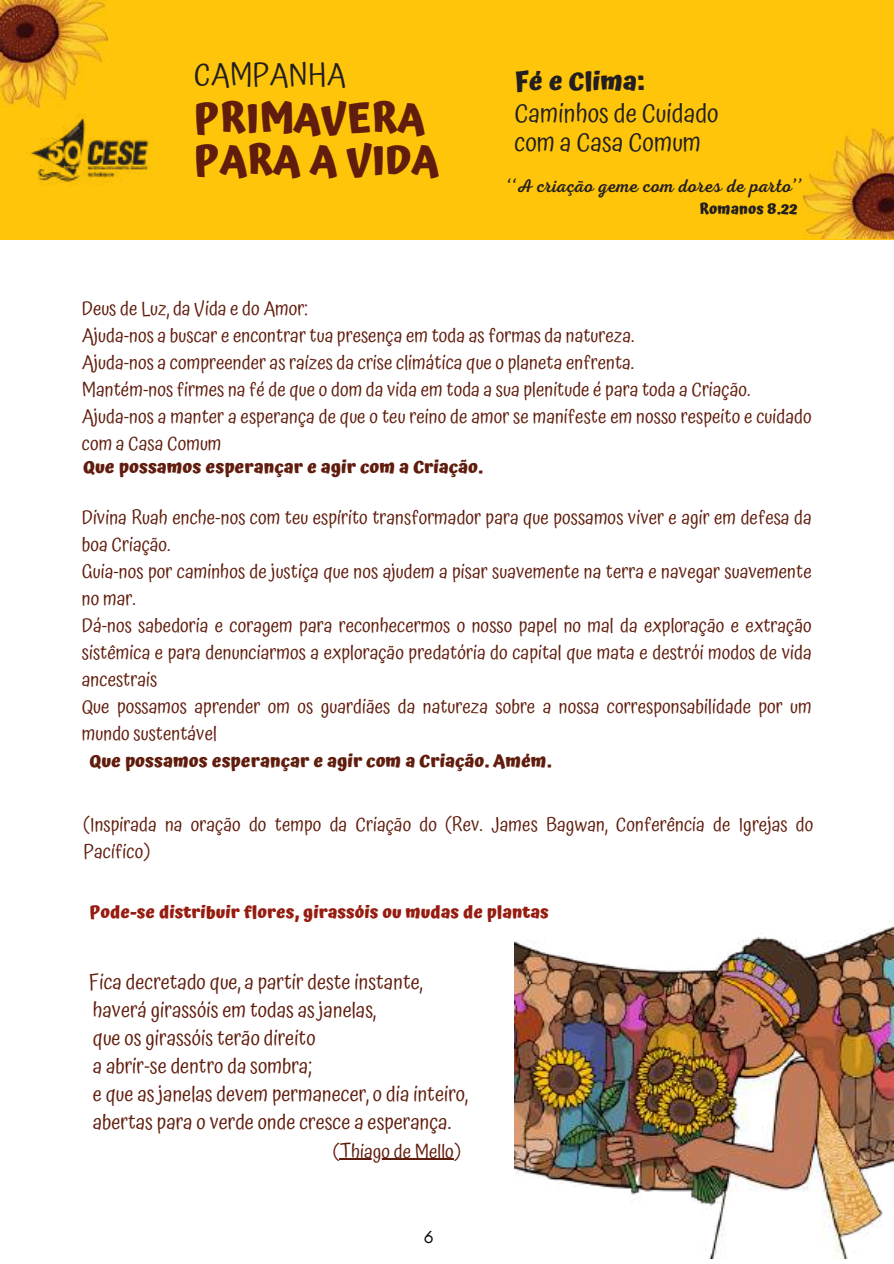
<style>
.page{position:relative;width:894px;height:1264px;background:#fff}
.page>*{position:absolute;margin:0;border:0;box-sizing:border-box;transform-origin:0 0}
.t1{font:700 40.65px/42.5px "Atma";letter-spacing:.005em;color:#601d0d}
.t2{font:30.9px "Atma";color:#231f20}
.t3{font:25.8px/29.2px "Atma";color:#231f20}
.t4{font:700 25.8px "Atma";color:#231f20}
.t5{font:20.85px/28.2px "Atma";color:#601d0d}
.t6{font:19.35px/27px "Atma";color:#601d0d}
.t7{font:18.6px "Nexa Script";letter-spacing:.015em;color:#231f20}
.t8{font:700 18px "Atma";color:#601d0d}
.t9{font:17.85px "Glacial Indifference";color:#000}
.t10{font:700 17.55px "Atma";color:#961c10}
.t11{font:700 15px "Atma";letter-spacing:.005em;color:#231f20}
</style>
<div class="page">
<div style="left:0;top:0;width:893px;height:239px;background:#ffc50a"></div>
<img style="left:0;top:0;width:108px;height:108px">
<img style="left:803px;top:129px;width:90px;height:109px">
<img style="left:26px;top:113px;width:126px;height:72px">
<hr style="left:340px;top:1158px;width:114px;height:1px;background:#601d0d">
<img style="left:514px;top:926px;width:379px;height:332px">
<h2 class="t2" style="left:194px;top:57px;width:153px">CAMPANHA</h2>
<h3 class="t4" style="left:514px;top:66px;width:131px">Fé e Clima:</h3>
<h3 class="t3" style="left:514px;top:99px;width:206px">Caminhos de Cuidado com a Casa Comum</h3>
<h1 class="t1" style="left:194px;top:96px;width:246px">PRIMAVERA<br>PARA A VIDA</h1>
<p class="t7" style="left:506px;top:175px;width:297px">‘‘A criação geme com dores de parto’’</p>
<p class="t11" style="left:699px;top:200px;width:100px">Romanos 8.22</p>
<p class="t6" style="left:82px;top:295px;width:731px">Deus de Luz, da Vida e do Amor:<br>Ajuda-nos a buscar e encontrar tua presença em toda as formas da natureza.<br>Ajuda-nos a compreender as raízes da crise climática que o planeta enfrenta.<br>Mantém-nos firmes na fé de que o dom da vida em toda a sua plenitude é para toda a Criação.<br>Ajuda-nos a manter a esperança de que o teu reino de amor se manifeste em nosso respeito e cuidado com a Casa Comum</p>
<p class="t8" style="left:83px;top:457px;width:401px">Que possamos esperançar e agir com a Criação.</p>
<p class="t6" style="left:82px;top:503px;width:731px">Divina Ruah enche-nos com teu espírito transformador para que possamos viver e agir em defesa da boa Criação.<br>Guia-nos por caminhos de justiça que nos ajudem a pisar suavemente na terra e navegar suavemente no mar.<br>Dá-nos sabedoria e coragem para reconhecermos o nosso papel no mal da exploração e extração sistêmica e para denunciarmos a exploração predatória do capital que mata e destrói modos de vida ancestrais<br>Que possamos aprender om os guardiães da natureza sobre a nossa corresponsabilidade por um mundo sustentável</p>
<p class="t8" style="left:89px;top:749px;width:463px">Que possamos esperançar e agir com a Criação. Amém.</p>
<p class="t6" style="left:84px;top:810px;width:731px">(Inspirada na oração do tempo da Criação do (Rev. James Bagwan, Conferência de Igrejas do<br>Pacífico)</p>
<p class="t10" style="left:89px;top:901px;width:461px">Pode-se distribuir flores, girassóis ou mudas de plantas</p>
<p class="t5" style="left:89px;top:967px;width:380px">Fica decretado que, a partir deste instante, haverá girassóis em todas asjanelas,<br>que os girassóis terão direito<br>a abrir-se dentro da sombra;<br>e que asjanelas devem permanecer, o dia inteiro, abertas para o verde onde cresce a esperança.</p>
<p class="t6" style="left:333px;top:1137px;width:129px">(Thiago de Mello)</p>
<p class="t9" style="left:424px;top:1226px;width:11px">6</p>
</div>
